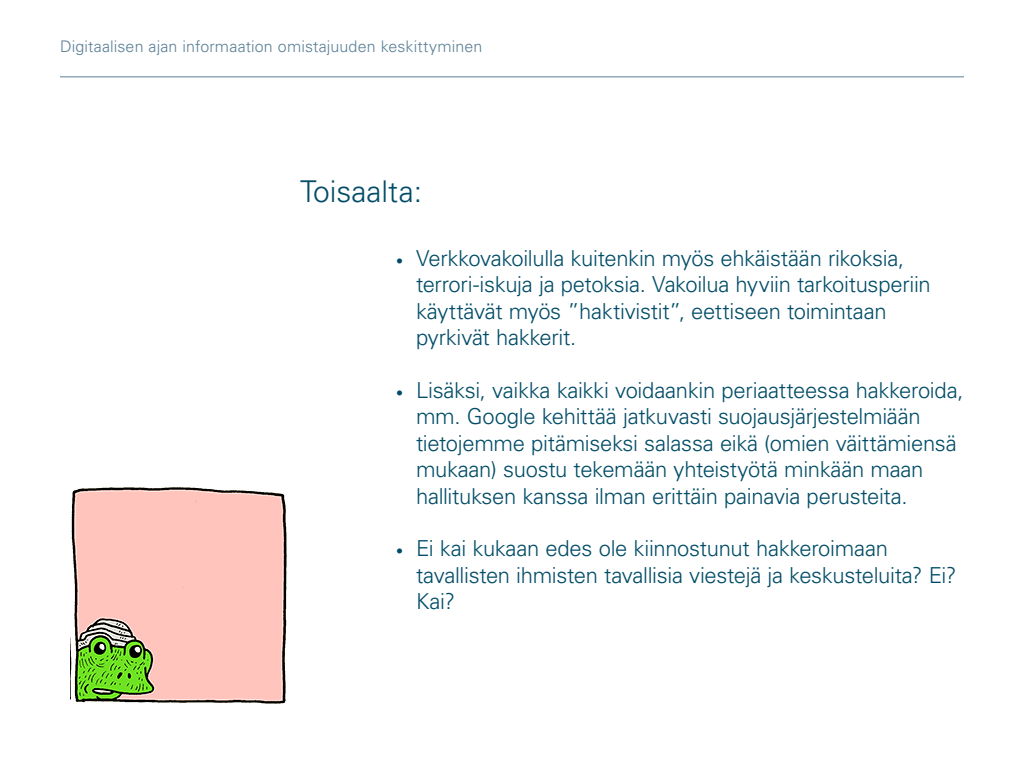
<style>
.page{position:relative;width:1024px;height:768px;background:#fff}
.page>*{position:absolute;margin:0;border:0;box-sizing:border-box;transform-origin:0 0}
.otsikko{font:300 30px "Univers LT Std";color:#004c67}
.leipis{font:300 22px/26.4px "Univers LT Std";letter-spacing:-.015em;color:#004c67}
.t1{font:300 16px "Univers LT Std";letter-spacing:.01em;color:#5c8096}
.s1{font-size:14px}
</style>
<div class="page">
<hr style="left:60px;top:76px;width:904px;height:1px;background:#5c8096">
<img style="left:70px;top:487px;width:217px;height:217px">
<p class="t1" style="left:60px;top:36px;width:424px">Digitaalisen ajan informaation omistajuuden keskittyminen</p>
<p class="otsikko" style="left:300px;top:173px;width:124px">Toisaalta:</p>
<p class="leipis" style="left:416px;top:245px;width:516px;text-indent:-20px"><span class="s1">•</span> Verkkovakoilulla kuitenkin myös ehkäistään rikoksia, terrori-iskuja ja petoksia. Vakoilua hyviin tarkoitusperiin käyttävät myös ”haktivistit”, eettiseen toimintaan pyrkivät hakkerit.</p>
<p class="leipis" style="left:416px;top:377px;width:549px;text-indent:-20px"><span class="s1">•</span> Lisäksi, vaikka kaikki voidaankin periaatteessa hakkeroida, mm. Google kehittää jatkuvasti suojausjärjestelmiään tietojemme pitämiseksi salassa eikä (omien väittämiensä mukaan) suostu tekemään yhteistyötä minkään maan hallituksen kanssa ilman erittäin painavia perusteita.</p>
<p class="leipis" style="left:416px;top:535px;width:542px;text-indent:-20px"><span class="s1">•</span> Ei kai kukaan edes ole kiinnostunut hakkeroimaan tavallisten ihmisten tavallisia viestejä ja keskusteluita? Ei?<br>Kai?</p>
</div>
